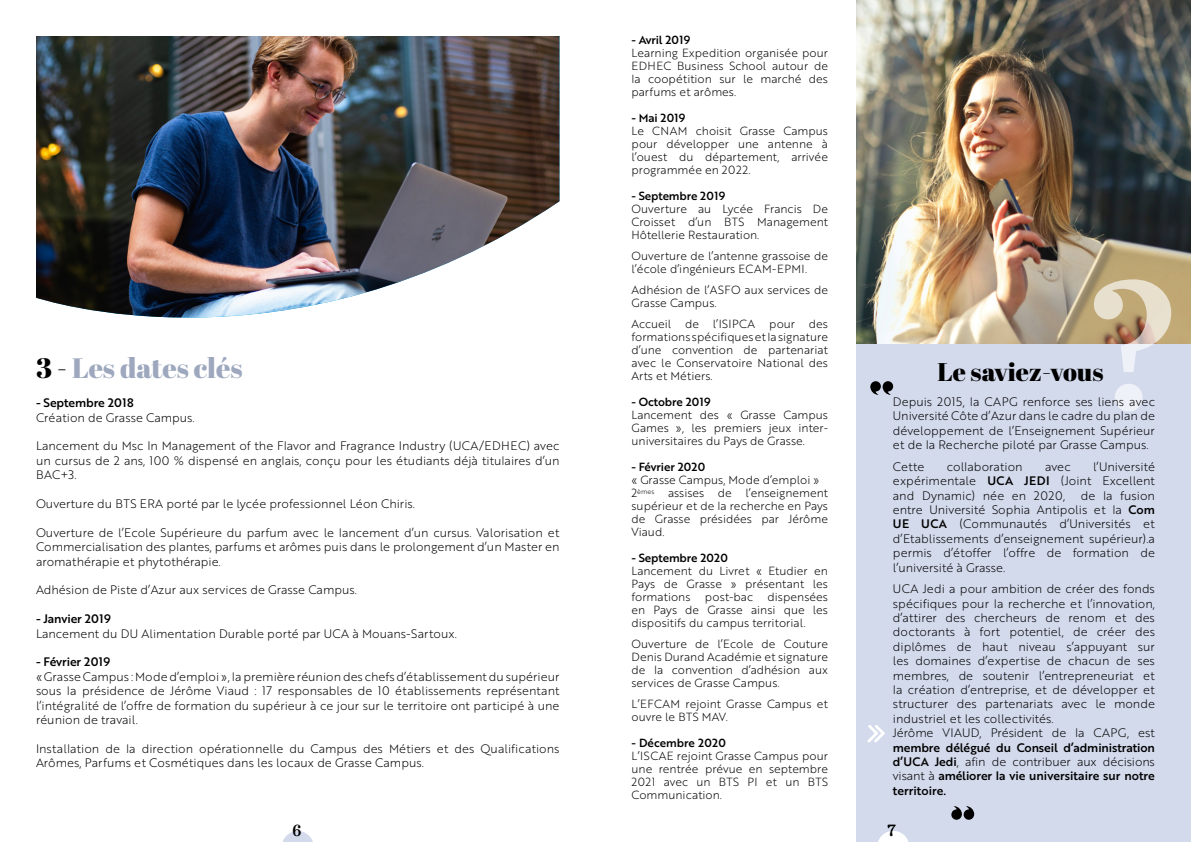
<style>
.page{position:relative;width:1191px;height:842px;background:#fff}
.page>*{position:absolute;margin:0;border:0;box-sizing:border-box;transform-origin:0 0}
.t1{font:28px "Abril Fatface";color:#9da8be}
.t2{font:25.6px "Abril Fatface";color:#000}
.t3{font:16px "Croissant One";color:#000}
.t4{font:12px/14.4px "Brother 1816 Light";color:#000;text-align:justify}
.t5{font:12px/14.4px "Brother 1816 Medium";letter-spacing:-.01em;color:#000}
.t6{font:11.5px/13px "Brother 1816 Light";color:#000;text-align:justify}
.t7{font:11.5px "Brother 1816 Medium";letter-spacing:-.01em;color:#000}
.s1{color:#000}
.s2{font-family:"Brother 1816 Medium"}
.s3{font-family:"Brother 1816 Light"}
</style>
<div class="page">
<img style="left:36px;top:36px;width:523px;height:282px">
<img style="left:856px;top:0;width:335px;height:344px">
<div style="left:856px;top:344px;width:334px;height:498px;background:#d3daec"></div>
<svg style="left:1093px;top:279px;width:78px;height:133px"></svg>
<svg style="left:867px;top:725px;width:18px;height:17px"></svg>
<svg style="left:283px;top:831px;width:30px;height:11px"></svg>
<svg style="left:951px;top:806px;width:23px;height:14px"></svg>
<svg style="left:870px;top:381px;width:23px;height:14px"></svg>
<svg style="left:878px;top:831px;width:31px;height:11px"></svg>
<h1 class="t1" style="left:36px;top:349px;width:208px"><span class="s1">3 -</span> Les dates clés</h1>
<p class="t5" style="left:36px;top:395px;width:99px">- Septembre 2018</p>
<p class="t4" style="left:36px;top:410px;width:160px">Création de Grasse Campus.</p>
<p class="t4" style="left:36px;top:438px;width:525px">Lancement du Msc In Management of the Flavor and Fragrance Industry (UCA/EDHEC) avec un cursus de 2 ans, 100 % dispensé en anglais, conçu pour les étudiants déjà titulaires d’un BAC+3.</p>
<p class="t4" style="left:36px;top:496px;width:380px">Ouverture du BTS ERA porté par le lycée professionnel Léon Chiris.</p>
<p class="t4" style="left:36px;top:525px;width:525px">Ouverture de l’Ecole Supérieure du parfum avec le lancement d’un cursus. Valorisation et Commercialisation des plantes, parfums et arômes puis dans le prolongement d’un Master en aromathérapie et phytothérapie.</p>
<p class="t4" style="left:36px;top:582px;width:322px">Adhésion de Piste d’Azur aux services de Grasse Campus.</p>
<p class="t5" style="left:36px;top:611px;width:76px">- Janvier 2019</p>
<p class="t4" style="left:36px;top:626px;width:422px">Lancement du DU Alimentation Durable porté par UCA à Mouans-Sartoux.</p>
<p class="t5" style="left:36px;top:654px;width:76px">- Février 2019</p>
<p class="t4" style="left:36px;top:669px;width:525px">« Grasse Campus : Mode d’emploi », la première réunion des chefs d’établissement du supérieur sous la présidence de Jérôme Viaud : 17 responsables de 10 établissements représentant l’intégralité de l’offre de formation du supérieur à ce jour sur le territoire ont participé à une réunion de travail.</p>
<p class="t4" style="left:36px;top:741px;width:525px">Installation de la direction opérationnelle du Campus des Métiers et des Qualifications<br>Arômes, Parfums et Cosmétiques dans les locaux de Grasse Campus.</p>
<h3 class="t3" style="left:292px;top:819px;width:11px">6</h3>
<p class="t7" style="left:631px;top:31px;width:60px">- Avril 2019</p>
<p class="t6" style="left:631px;top:46px;width:198px">Learning Expedition organisée pour EDHEC Business School autour de la coopétition sur le marché des parfums et arômes.</p>
<p class="t7" style="left:631px;top:109px;width:55px">- Mai 2019</p>
<p class="t6" style="left:631px;top:124px;width:198px">Le CNAM choisit Grasse Campus pour développer une antenne à l’ouest du département, arrivée programmée en 2022.</p>
<p class="t7" style="left:631px;top:187px;width:95px">- Septembre 2019</p>
<p class="t6" style="left:631px;top:202px;width:198px">Ouverture au Lycée Francis De Croisset d’un BTS Management Hôtellerie Restauration.</p>
<p class="t6" style="left:631px;top:249px;width:198px">Ouverture de l’antenne grassoise de l’école d’ingénieurs ECAM-EPMI.</p>
<p class="t6" style="left:631px;top:283px;width:198px">Adhésion de l’ASFO aux services de<br>Grasse Campus.</p>
<p class="t6" style="left:631px;top:317px;width:198px">Accueil de l’ISIPCA pour des formations spécifiques et la signature d’une convention de partenariat avec le Conservatoire National des Arts et Métiers.</p>
<p class="t7" style="left:631px;top:393px;width:81px">- Octobre 2019</p>
<p class="t6" style="left:631px;top:408px;width:198px">Lancement des « Grasse Campus Games », les premiers jeux inter&shy;universitaires du Pays de Grasse.</p>
<p class="t7" style="left:631px;top:458px;width:75px">- Février 2020</p>
<p class="t6" style="left:631px;top:473px;width:198px;text-align:left">« Grasse Campus, Mode d’emploi »<br>2<sup>èmes</sup> assises de l’enseignement supérieur et de la recherche en Pays de Grasse présidées par Jérôme<br>Viaud.</p>
<p class="t7" style="left:631px;top:549px;width:98px">- Septembre 2020</p>
<p class="t6" style="left:631px;top:564px;width:198px">Lancement du Livret « Etudier en Pays de Grasse » présentant les formations</p>
<p class="t6" style="left:631px;top:590px;width:198px;text-indent:136px">dispensées en Pays de Grasse ainsi que les dispositifs du campus territorial.</p>
<p class="t6" style="left:631px;top:637px;width:198px">Ouverture de l’Ecole de Couture Denis Durand Académie et signature de la convention d’adhésion aux services de Grasse Campus.</p>
<p class="t6" style="left:631px;top:697px;width:198px">L’EFCAM rejoint Grasse Campus et ouvre le BTS MAV.</p>
<p class="t7" style="left:631px;top:734px;width:96px">- Décembre 2020</p>
<p class="t6" style="left:631px;top:749px;width:198px">L’ISCAE rejoint Grasse Campus pour une rentrée prévue en septembre 2021 avec un BTS PI et un BTS Communication.</p>
<p class="t6" style="left:705px;top:590px;width:50px">post-bac</p>
<h2 class="t2" style="left:937px;top:354px;width:167px">Le saviez-vous</h2>
<p class="t4" style="left:893px;top:394px;width:263px">Depuis 2015, la CAPG renforce ses liens avec Université Côte d’Azur dans le cadre du plan de développement de l’Enseignement Supérieur et de la Recherche piloté par Grasse Campus.</p>
<p class="t4" style="left:893px;top:459px;width:33px">Cette</p>
<p class="t4" style="left:946px;top:459px;width:77px">collaboration</p>
<p class="t4" style="left:1045px;top:459px;width:27px">avec</p>
<p class="t4" style="left:893px;top:459px;width:263px;text-indent:200px">l’Université expérimentale <span class="s2">UCA JEDI</span> (Joint Excellent and Dynamic) née en 2020,</p>
<p class="t4" style="left:893px;top:488px;width:263px;text-indent:188px">de la fusion entre Université Sophia Antipolis et la <span class="s2">Com UE UCA</span> (Communautés d’Universités et d’Etablissements d’enseignement supérieur).a permis d’étoffer l’offre de formation de l’université à Grasse.</p>
<p class="t4" style="left:893px;top:581px;width:263px;text-align:left">UCA Jedi a pour ambition de créer des fonds spécifiques pour la recherche et l’innovation, d’attirer des chercheurs de renom et des doctorants à fort potentiel, de créer des diplômes de haut niveau s’appuyant sur les domaines d’expertise de chacun de ses membres, de soutenir l’entrepreneuriat et la création d’entreprise, et de développer et structurer des partenariats avec le monde industriel et les collectivités.<br>Jérôme VIAUD, Président de la CAPG, est</p>
<p class="t5" style="left:893px;top:740px;width:263px">membre délégué du Conseil d’administration</p>
<p class="t4" style="left:893px;top:754px;width:263px"><span class="s2">d’UCA Jedi</span>, afin de contribuer aux décisions</p>
<p class="t5" style="left:893px;top:768px;width:263px"><span class="s3">visant à</span> améliorer la vie universitaire sur notre territoire.</p>
<h3 class="t3" style="left:887px;top:819px;width:10px">7</h3>
</div>
